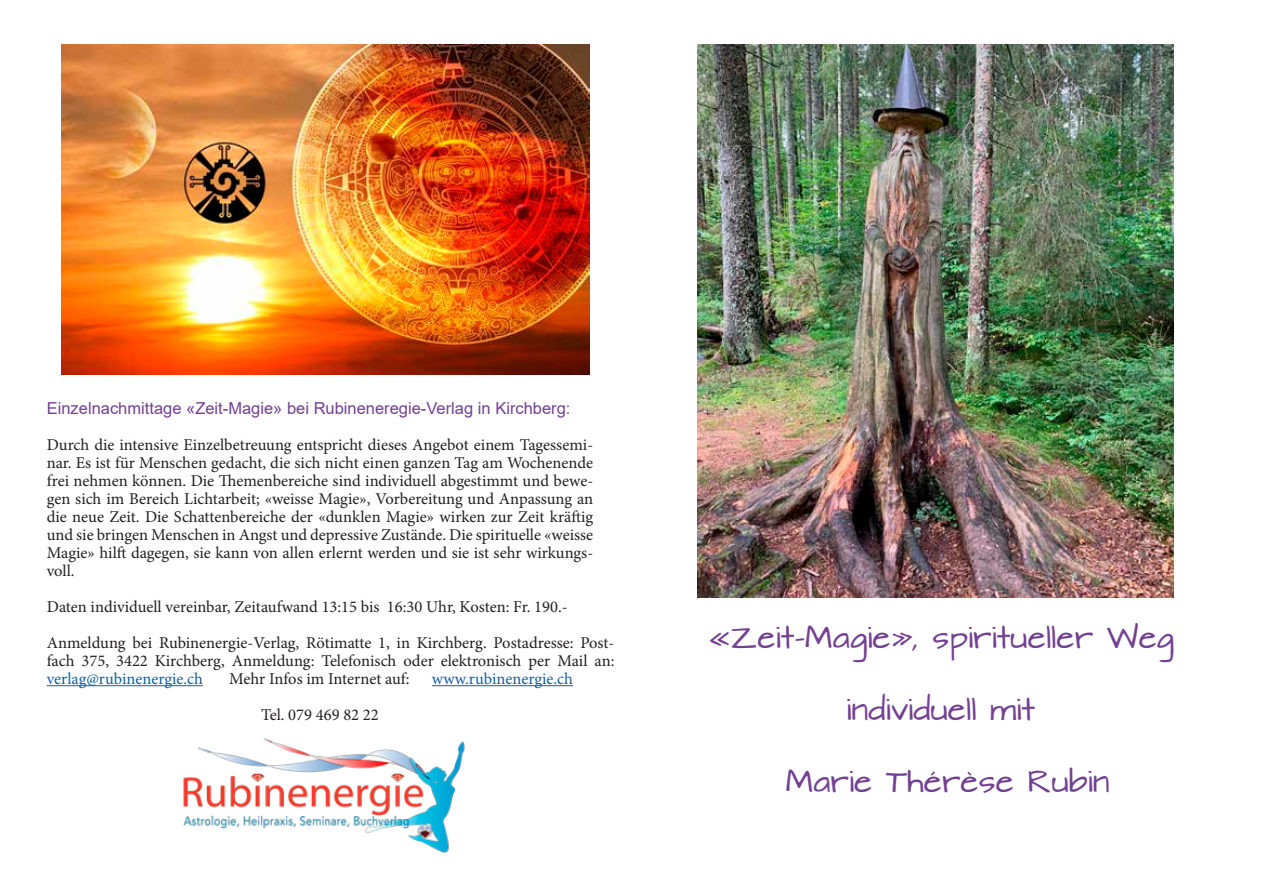
<style>
.page{position:relative;width:1263px;height:893px;background:#fff}
.page>*{position:absolute;margin:0;border:0;box-sizing:border-box;transform-origin:0 0}
.Überschrift_1{font:27px "Architects Daughter";color:#734092}
.Fliesstext{font:16.5px/18px "Minion Pro";color:#231f20;text-align:justify}
.Fliesstext_ohne_Einz{font:16.5px/18px "Minion Pro";color:#231f20;text-align:justify}
.Überschrift_2{font:16.5px "Arial";color:#734092}
.Fliesstext_ohne_Einz-2{font:16.5px "Minion Pro";color:#175d9e}
.s1{color:#175d9e}
</style>
<div class="page">
<hr style="left:47px;top:685px;width:156px;height:1px;background:#175d9e">
<hr style="left:432px;top:685px;width:141px;height:1px;background:#175d9e">
<img style="left:183px;top:738px;width:282px;height:115px">
<img style="left:61px;top:44px;width:528px;height:331px">
<img style="left:697px;top:44px;width:477px;height:554px">
<p class="Überschrift_2" style="left:47px;top:397px;width:525px">Einzelnachmittage «Zeit-Magie» bei Rubineneregie-Verlag in Kirchberg:</p>
<p class="Fliesstext" style="left:47px;top:436px;width:548px">Durch die intensive Einzelbetreuung entspricht dieses Angebot einem Tagessemi&shy;nar. Es ist für Menschen gedacht, die sich nicht einen ganzen Tag am Wochenende frei nehmen können. Die Themenbereiche sind individuell abgestimmt und bewe&shy;gen sich im Bereich Lichtarbeit; «weisse Magie», Vorbereitung und Anpassung an die neue Zeit. Die Schattenbereiche der «dunklen Magie» wirken zur Zeit kräftig und sie bringen Menschen in Angst und depressive Zustände. Die spirituelle «weisse Magie» hilft dagegen, sie kann von allen erlernt werden und sie ist sehr wirkungs&shy;voll.</p>
<p class="Fliesstext" style="left:47px;top:598px;width:522px">Daten individuell vereinbar, Zeitaufwand 13:15 bis 16:30 Uhr, Kosten: Fr. 190.-</p>
<p class="Fliesstext_ohne_Einz" style="left:47px;top:634px;width:569px">Anmeldung bei Rubinenergie-Verlag, Rötimatte 1, in Kirchberg. Postadresse: Post&shy;fach 375, 3422 Kirchberg, Anmeldung: Telefonisch oder elektronisch per Mail an: <span class="s1">verlag@rubinenergie.ch</span></p>
<p class="Fliesstext_ohne_Einz" style="left:229px;top:670px;width:182px">Mehr Infos im Internet auf:</p>
<p class="Fliesstext_ohne_Einz-2" style="left:432px;top:668px;width:142px">www.rubinenergie.ch</p>
<p class="Fliesstext_ohne_Einz" style="left:261px;top:706px;width:119px">Tel. 079 469 82 22</p>
<p class="Überschrift_1" style="left:707px;top:623px;width:469px">«Zeit-Magie», spiritueller Weg</p>
<p class="Überschrift_1" style="left:846px;top:695px;width:190px">individuell mit</p>
<p class="Überschrift_1" style="left:785px;top:767px;width:326px">Marie Thérèse Rubin</p>
</div>
